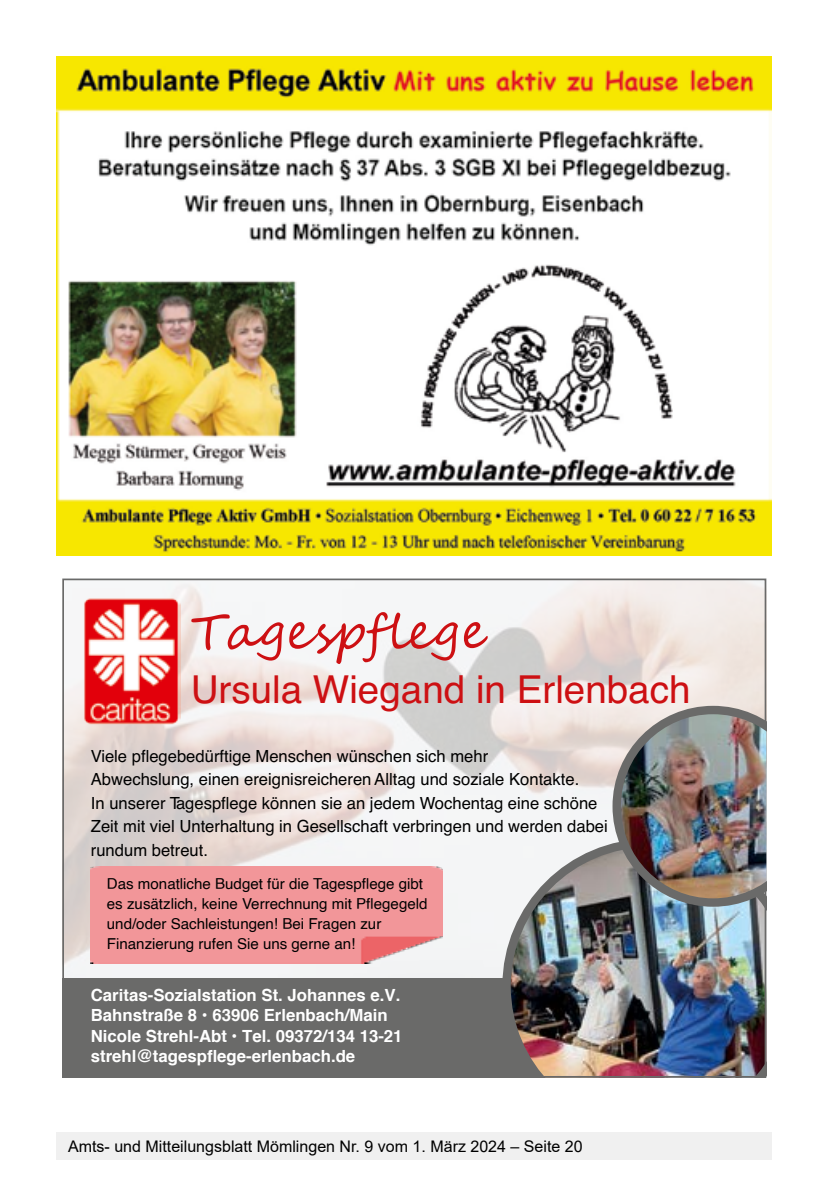
<style>
.page{position:relative;width:840px;height:1191px;background:#fff}
.page>*{position:absolute;margin:0;border:0;box-sizing:border-box;transform-origin:0 0}
.t1{font:50.2px "Segoe Script";color:#cd1013}
.t2{font:38.6px "Helvetica";color:#cd1013}
.t3{font:16.8px/23.4px "Helvetica";color:#000}
.t4{font:700 16.8px/20.2px "Helvetica";color:#fff}
.t5{font:16px "Arial";color:#000}
.t6{font:15px/20.2px "Helvetica";color:#000}
</style>
<div class="page">
<img style="left:57px;top:57px;width:714px;height:499px">
<img style="left:65px;top:581px;width:697px;height:396px">
<div style="left:62px;top:977px;width:703px;height:100px;background:#6a6a69"></div>
<div style="left:91px;top:866px;width:351px;height:97px;background:#f29699"></div>
<img style="left:502px;top:838px;width:260px;height:236px">
<img style="left:612px;top:706px;width:153px;height:200px">
<img style="left:81px;top:595px;width:100px;height:130px">
<div style="left:57px;top:1132px;width:714px;height:27px;background:#f0f0f0"></div>
<h1 class="t1" style="left:191px;top:591px;width:296px">Tagespflege</h1>
<h2 class="t2" style="left:191px;top:660px;width:501px">Ursula Wiegand in Erlenbach</h2>
<p class="t3" style="left:91px;top:744px;width:518px">Viele pflegebedürftige Menschen wünschen sich mehr<br>Abwechslung, einen ereignisreicheren Alltag und soziale Kontakte.<br>In unserer Tagespflege können sie an jedem Wochentag eine schöne Zeit mit viel Unterhaltung in Gesellschaft verbringen und werden dabei rundum betreut.</p>
<p class="t6" style="left:107px;top:873px;width:322px">Das monatliche Budget für die Tagespflege gibt es zusätzlich, keine Verrechnung mit Pflegegeld und/oder Sachleistungen! Bei Fragen zur Finanzierung rufen Sie uns gerne an!</p>
<p class="t4" style="left:91px;top:985px;width:313px">Caritas-Sozialstation St. Johannes e.V.<br>Bahnstraße 8 • 63906 Erlenbach/Main Nicole Strehl-Abt • Tel. 09372/134 13-21 strehl@tagespflege-erlenbach.de</p>
<p class="t5" style="left:68px;top:1135px;width:516px">Amts- und Mitteilungsblatt Mömlingen Nr. 9 vom 1. März 2024 – Seite 20</p>
</div>
